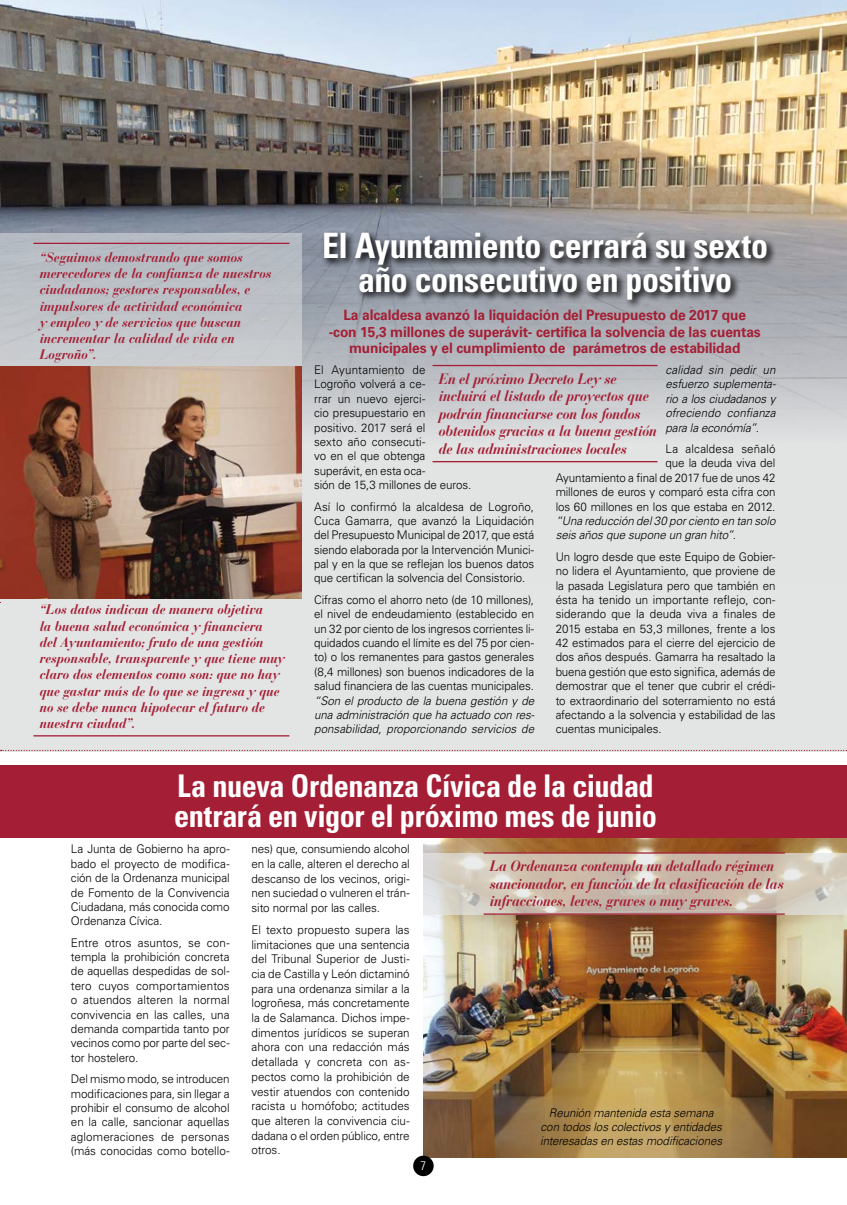
<style>
.page{position:relative;width:847px;height:1205px;background:#fff}
.page>*{position:absolute;margin:0;border:0;box-sizing:border-box;transform-origin:0 0}
.t1{font:700 condensed 35px/33.8px "Univers LT Std";letter-spacing:-.015em;color:#fff;text-align:center}
.t2{font:700 condensed 31.25px/30px "Univers LT Std";letter-spacing:-.015em;color:#fff}
.t3{font:italic 700 15px/17.5px "Bauer Bodoni Std";letter-spacing:-.02em;color:#a41f35;scale:.95 1}
.t4{font:700 14.38px/16.2px "Univers LT Std";letter-spacing:-.01em;color:#a41f35;text-align:center;scale:.96 1}
.t5{font:italic 700 13.75px/16.2px "Bauer Bodoni Std";letter-spacing:-.01em;color:#a41f35}
.t6{font:300 condensed 12.5px "Univers LT Std";color:#fff}
.t7{font:300 11.88px/14.4px "Univers LT Std";letter-spacing:-.005em;color:#000;text-align:justify}
.t8{font:italic 300 11.88px/14.4px "Univers LT Std";letter-spacing:-.005em;color:#000;text-align:justify}
</style>
<div class="page">
<img style="left:423px;top:838px;width:424px;height:319px">
<svg style="left:423px;top:853px;width:424px;height:61px;background:#d0c3b6"></svg>
<div style="left:1px;top:0;width:846px;height:752px;background:#e3e4e4"></div>
<img style="left:0;top:0;width:847px;height:586px">
<svg style="left:1px;top:233px;width:301px;height:517px"></svg>
<div style="left:1px;top:765px;width:846px;height:73px;background:#a41f35"></div>
<svg style="left:1px;top:750px;width:846px;height:1px"></svg>
<hr style="left:432px;top:365px;width:225px;height:1px;background:#a41f35">
<hr style="left:432px;top:461px;width:225px;height:1px;background:#a41f35">
<svg style="left:321px;top:230px;width:456px;height:80px;background:#75787f"></svg>
<hr style="left:33px;top:243px;width:256px;height:1px;background:#a41f35">
<hr style="left:33px;top:735px;width:256px;height:1px;background:#a41f35">
<hr style="left:484px;top:852px;width:301px;height:1px;background:#a41f35">
<hr style="left:484px;top:913px;width:301px;height:2px;background:#a41f35">
<img style="left:1px;top:367px;width:301px;height:231px">
<div style="left:413px;top:1155px;width:21px;height:21px;background:#000;border-radius:50%"></div>
<p class="t5" style="left:40px;top:249px;width:234px">“Seguimos demostrando que somos merecedores de la confianza de nuestros ciudadanos; gestores responsables, e impulsores de actividad económica<br>y empleo y de servicios que buscan incrementar la calidad de vida en<br>Logroño”.</p>
<h1 class="t1" style="left:322px;top:229px;width:447px">El Ayuntamiento cerrará su sexto año consecutivo en positivo</h1>
<p class="t4" style="left:329px;top:307px;width:452px">La alcaldesa avanzó la liquidación del Presupuesto de 2017 que -con 15,3 millones de superávit- certifica la solvencia de las cuentas municipales y el cumplimiento de parámetros de estabilidad</p>
<p class="t8" style="left:665px;top:363px;width:112px">calidad sin pedir un esfuerzo suplementa&shy;rio a los ciudadanos y ofreciendo confianza para la económía”.</p>
<p class="t7" style="left:556px;top:442px;width:221px;text-align:right">La alcaldesa señaló<br>que la deuda viva del<br>Ayuntamiento a final de 2017 fue de unos 42 millones de euros y comparó esta cifra con los 60 millones en los que estaba en 2012.</p>
<p class="t8" style="left:556px;top:514px;width:221px">“Una reducción del 30 por ciento en tan solo seis años que supone un gran hito”.</p>
<p class="t7" style="left:556px;top:549px;width:221px">Un logro desde que este Equipo de Gobier&shy;no lidera el Ayuntamiento, que proviene de la pasada Legislatura pero que también en ésta ha tenido un importante reflejo, con&shy;siderando que la deuda viva a finales de 2015 estaba en 53,3 millones, frente a los 42 estimados para el cierre del ejercicio de dos años después. Gamarra ha resaltado la buena gestión que esto significa, además de demostrar que el tener que cubrir el crédi&shy;to extraordinario del soterramiento no está afectando a la solvencia y estabilidad de las cuentas municipales.</p>
<h2 class="t2" style="left:174px;top:771px;width:484px">La nueva Ordenanza Cívica de la ciudad entrará en vigor el próximo mes de junio</h2>
<p class="t7" style="left:314px;top:363px;width:159px;text-align:left">El Ayuntamiento de<br>Logroño volverá a ce-<br>rrar un nuevo ejerci-<br>cio presupuestario en<br>positivo. 2017 será el<br>sexto año consecuti-<br>vo en el que obtenga superávit, en esta oca-<br>sión de 15,3 millones de euros.</p>
<p class="t7" style="left:314px;top:499px;width:222px">Así lo confirmó la alcaldesa de Logroño, Cuca Gamarra, que avanzó la Liquidación del Presupuesto Municipal de 2017, que está siendo elaborada por la Intervención Munici&shy;pal y en la que se reflejan los buenos datos que certifican la solvencia del Consistorio.</p>
<p class="t7" style="left:314px;top:592px;width:222px">Cifras como el ahorro neto (de 10 millones), el nivel de endeudamiento (establecido en un 32 por ciento de los ingresos corrientes li&shy;quidados cuando el límite es del 75 por cien&shy;to) o los remanentes para gastos generales (8,4 millones) son buenos indicadores de la salud financiera de las cuentas municipales.</p>
<p class="t8" style="left:314px;top:693px;width:222px">“Son el producto de la buena gestión y de una administración que ha actuado con res&shy;ponsabilidad, proporcionando servicios de</p>
<p class="t3" style="left:439px;top:370px;width:231px">En el próximo Decreto Ley se incluirá el listado de proyectos que podrán financiarse con los fondos obtenidos gracias a la buena gestión de las administraciones locales</p>
<p class="t5" style="left:40px;top:601px;width:247px">“Los datos indican de manera objetiva<br>la buena salud económica y financiera<br>del Ayuntamiento; fruto de una gestión responsable, transparente y que tiene muy claro dos elementos como son: que no hay que gastar más de lo que se ingresa y que no se debe nunca hipotecar el futuro de nuestra ciudad”.</p>
<p class="t7" style="left:71px;top:842px;width:160px">La Junta de Gobierno ha apro&shy;bado el proyecto de modifica&shy;ción de la Ordenanza municipal de Fomento de la Convivencia Ciudadana, más conocida como Ordenanza Cívica.</p>
<p class="t7" style="left:71px;top:935px;width:160px">Entre otros asuntos, se con&shy;templa la prohibición concreta de aquellas despedidas de sol&shy;tero cuyos comportamientos o atuendos alteren la normal convivencia en las calles, una demanda compartida tanto por vecinos como por parte del sec&shy;tor hostelero.</p>
<p class="t7" style="left:71px;top:1072px;width:160px">Del mismo modo, se introducen modificaciones para, sin llegar a prohibir el consumo de alcohol en la calle, sancionar aquellas aglomeraciones de personas (más conocidas como botello-</p>
<p class="t7" style="left:251px;top:842px;width:160px;line-height:14.8px">nes) que, consumiendo alcohol en la calle, alteren el derecho al descanso de los vecinos, origi&shy;nen suciedad o vulneren el trán&shy;sito normal por las calles.</p>
<p class="t7" style="left:251px;top:922px;width:160px">El texto propuesto supera las limitaciones que una sentencia del Tribunal Superior de Justi&shy;cia de Castilla y León dictaminó para una ordenanza similar a la logroñesa, más concretamente la de Salamanca. Dichos impe&shy;dimentos jurídicos se superan ahora con una redacción más detallada y concreta con as&shy;pectos como la prohibición de vestir atuendos con contenido racista u homófobo; actitudes que alteren la convivencia ciu&shy;dadana o el orden público, entre otros.</p>
<p class="t6" style="left:421px;top:1158px;width:7px">7</p>
<p class="t3" style="left:490px;top:857px;width:311px">La Ordenanza contempla un detallado régimen sancionador, en función de la clasificación de las infracciones, leves, graves o muy graves.</p>
<p class="t8" style="left:540px;top:1105px;width:183px;text-align:center">Reunión mantenida esta semana con todos los colectivos y entidades interesadas en estas modificaciones</p>
</div>
